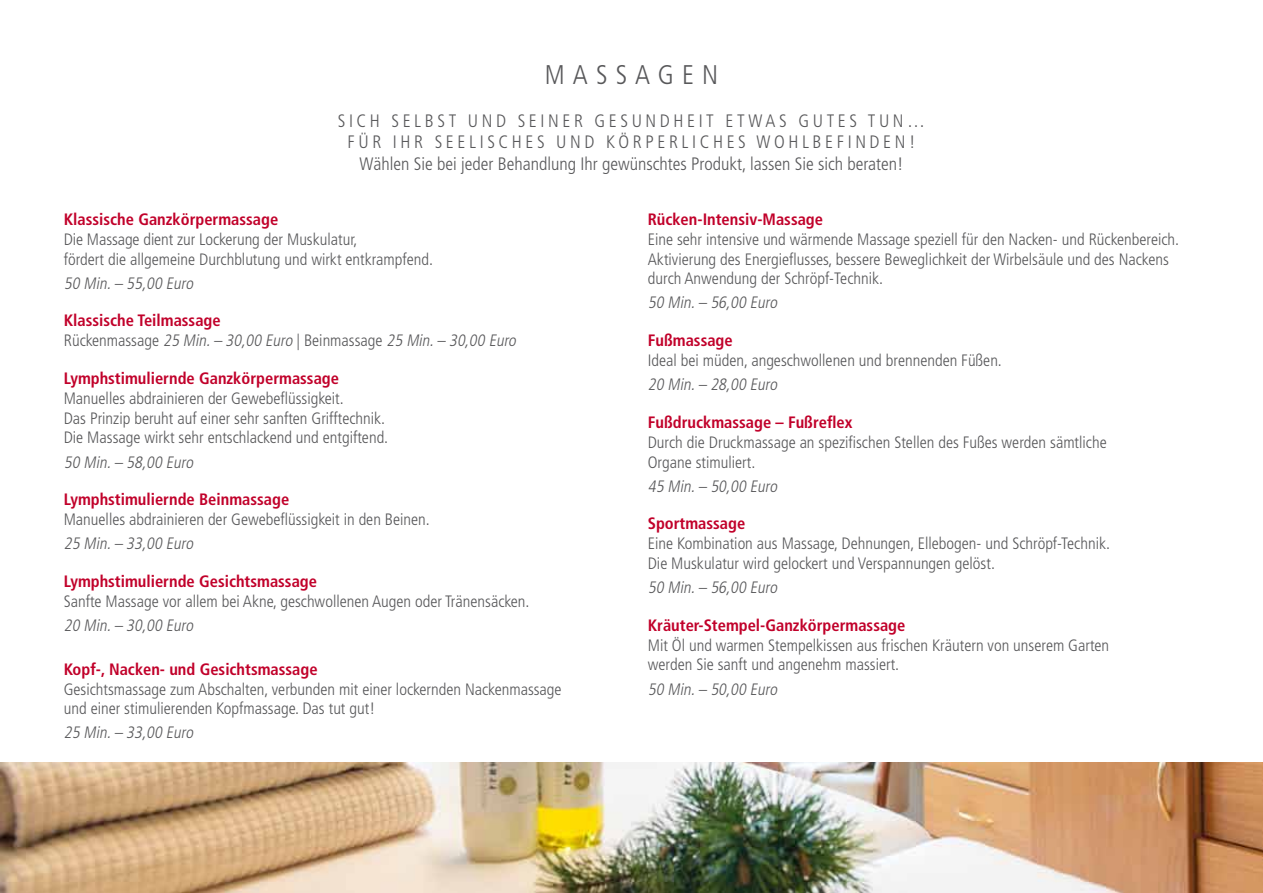
<style>
.page{position:relative;width:1263px;height:893px;background:#fff}
.page>*{position:absolute;margin:0;border:0;box-sizing:border-box;transform-origin:0 0}
.t1{font:300 condensed 27px "Frutiger";letter-spacing:.3em;color:#58585a}
.t2{font:300 condensed 18px/21.6px "Frutiger";letter-spacing:.2em;color:#58585a;text-align:center}
.t3{font:300 condensed 16.5px/19.8px "Frutiger";color:#58585a}
.t4{font:700 condensed 16.5px "Frutiger";color:#c1002a}
.t5{font:italic 300 condensed 16.5px/19.8px "Frutiger";color:#58585a}
.s1{font-weight:700;font-style:normal;color:#c1002a}
.s2{font-style:normal}
</style>
<div class="page">
<img style="left:0;top:762px;width:1263px;height:131px">
<h1 class="t1" style="left:545px;top:59px;width:170px">Massag en</h1>
<p class="t2" style="left:338px;top:110px;width:589px">Sich selb st un d sein er Gesun dheit etw as Gutes tun … f ür I hr seelisches un d kö rp erliches Wohlb ef in den !<br>Wählen Sie bei jeder Behandlung I hr gewünschtes Produkt, lassen Sie sich beraten!</p>
<p class="t4" style="left:64px;top:209px;width:216px">Klassische Ganzkörpermassage</p>
<p class="t3" style="left:64px;top:229px;width:371px">Die Massage dient zur Lockerung der Muskulatur,<br>fördert die allgemeine Durchblutung und wirkt entkrampfend.</p>
<p class="t5" style="left:64px;top:273px;width:134px">50 Min.– 55,00 Euro</p>
<p class="t5" style="left:64px;top:311px;width:457px"><span class="s1">Klassische Teilmassage<br></span><span class="s2">Rückenmassage</span> 25 Min.– 30,00 Euro <span class="s2">| Beinmassage</span> 25 Min.– 30,00 Euro</p>
<p class="t4" style="left:64px;top:369px;width:277px">Lymphstimuliernde Ganzkörpermassage</p>
<p class="t3" style="left:64px;top:388px;width:326px">Manuelles abdrainieren der Gewebeflüssigkeit.<br>Das Prinzip beruht auf einer sehr sanften Grifftechnik.<br>Die Massage wirkt sehr entschlackend und entgiftend.</p>
<p class="t5" style="left:64px;top:452px;width:134px">50 Min.– 58,00 Euro</p>
<p class="t4" style="left:64px;top:490px;width:227px">Lymphstimuliernde Beinmassage</p>
<p class="t3" style="left:64px;top:510px;width:368px">Manuelles abdrainieren der Gewebeflüssigkeit in den Beinen.</p>
<p class="t5" style="left:64px;top:534px;width:134px">25 Min.– 33,00 Euro</p>
<p class="t4" style="left:64px;top:571px;width:255px">Lymphstimuliernde Gesichtsmassage</p>
<p class="t3" style="left:64px;top:591px;width:467px">Sanfte Massage vor allem bei Akne, geschwollenen Augen oder Tränensäcken.</p>
<p class="t5" style="left:64px;top:615px;width:134px">20 Min.– 30,00 Euro</p>
<p class="t4" style="left:64px;top:659px;width:255px">Kopf-, Nacken- und Gesichtsmassage</p>
<p class="t3" style="left:64px;top:679px;width:499px">Gesichtsmassage zum Abschalten, verbunden mit einer lockernden Nackenmassage und einer stimulierenden Kopfmassage. Das tut gut!</p>
<p class="t5" style="left:64px;top:723px;width:134px">25 Min.– 33,00 Euro</p>
<p class="t4" style="left:648px;top:209px;width:177px">Rücken-Intensiv-Massage</p>
<p class="t3" style="left:648px;top:229px;width:533px">Eine sehr intensive und wärmende Massage speziell für den Nacken- und Rückenbereich.<br>Aktivierung des Energieflusses, bessere Beweglichkeit der Wirbelsäule und des Nackens durch Anwendung der Schröpf-Technik.</p>
<p class="t5" style="left:648px;top:293px;width:134px">50 Min.– 56,00 Euro</p>
<p class="t4" style="left:648px;top:331px;width:86px">Fußmassage</p>
<p class="t3" style="left:648px;top:351px;width:356px">Ideal bei müden, angeschwollenen und brennenden Füßen.</p>
<p class="t5" style="left:648px;top:375px;width:134px">20 Min.– 28,00 Euro</p>
<p class="t4" style="left:648px;top:412px;width:206px">Fußdruckmassage – Fußreflex</p>
<p class="t3" style="left:648px;top:432px;width:460px">Durch die Druckmassage an spezifischen Stellen des Fußes werden sämtliche<br>Organe stimuliert.</p>
<p class="t5" style="left:648px;top:476px;width:134px">45 Min.– 50,00 Euro</p>
<p class="t4" style="left:648px;top:514px;width:99px">Sportmassage</p>
<p class="t3" style="left:648px;top:534px;width:464px">Eine Kombination aus Massage, Dehnungen, Ellebogen- und Schröpf-Technik.<br>Die Muskulatur wird gelockert und Verspannungen gelöst.</p>
<p class="t5" style="left:648px;top:578px;width:134px">50 Min.– 56,00 Euro</p>
<p class="t4" style="left:648px;top:615px;width:259px">Kräuter-Stempel-Ganzkörpermassage</p>
<p class="t3" style="left:648px;top:635px;width:463px">Mit Öl und warmen Stempelkissen aus frischen Kräutern von unserem Garten werden Sie sanft und angenehm massiert.</p>
<p class="t5" style="left:648px;top:679px;width:134px">50 Min.– 50,00 Euro</p>
</div>
